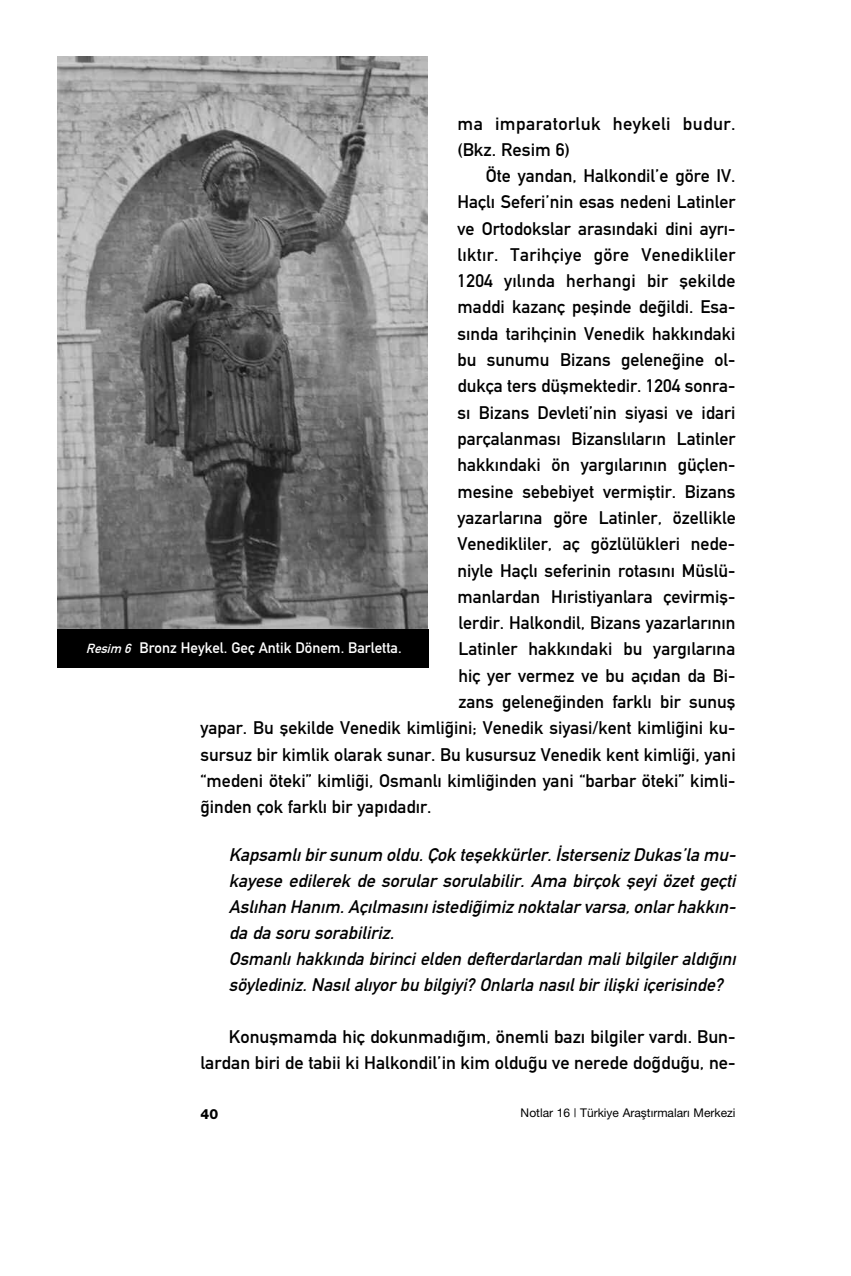
<style>
.page{position:relative;width:851px;height:1276px;background:#fff}
.page>*{position:absolute;margin:0;border:0;box-sizing:border-box;transform-origin:0 0}
.t1{font:18px/26px "DINBEK Mitt Alternate";color:#000;text-align:right}
.t2{font:italic 18px/26px "DINBEK Mitt Alternate";color:#000}
.t3{font:18px/26px "DINBEK Mitt Alternate";letter-spacing:.02em;color:#000}
.t4{font:15px "DINBEK Mitt Alternate";color:#fff}
.t5{font:800 14px "Helvetica Neu";color:#000}
.t6{font:12px "Helvetica Neu Roman";color:#000}
.s1{font-style:italic;font-size:13px}
</style>
<div class="page">
<img style="left:57px;top:57px;width:370px;height:571px">
<div style="left:57px;top:629px;width:371px;height:39px;background:#000"></div>
<p class="t3" style="left:457px;top:112px;width:279px">ma imparatorluk heykeli budur. (Bkz. Resim 6)</p>
<p class="t1" style="left:486px;top:164px;width:251px">Öte yandan, Halkondil’e göre IV.</p>
<p class="t1" style="left:457px;top:191px;width:279px">Haçl› Seferi’nin esas nedeni Latinler</p>
<p class="t1" style="left:457px;top:217px;width:279px">ve Ortodokslar aras›ndaki dini ayr›-</p>
<p class="t3" style="left:457px;top:243px;width:279px">l›kt›r. Tarihçiye göre Venedikliler</p>
<p class="t1" style="left:457px;top:270px;width:279px">1204 y›l›nda herhangi bir flekilde</p>
<p class="t1" style="left:457px;top:296px;width:279px">maddi kazanç peflinde de¤ildi. Esa-</p>
<p class="t1" style="left:457px;top:322px;width:279px">s›nda tarihçinin Venedik hakk›ndaki</p>
<p class="t1" style="left:457px;top:348px;width:279px">bu sunumu Bizans gelene¤ine ol-</p>
<p class="t1" style="left:457px;top:375px;width:279px">dukça ters düflmektedir. 1204 sonra-</p>
<p class="t1" style="left:457px;top:401px;width:279px">s› Bizans Devleti’nin siyasi ve idari</p>
<p class="t1" style="left:457px;top:427px;width:279px">parçalanmas› Bizansl›lar›n Latinler</p>
<p class="t1" style="left:457px;top:454px;width:279px">hakk›ndaki ön yarg›lar›n›n güçlen-</p>
<p class="t1" style="left:457px;top:480px;width:279px">mesine sebebiyet vermifltir. Bizans</p>
<p class="t1" style="left:457px;top:506px;width:280px">yazarlar›na göre Latinler, özellikle</p>
<p class="t1" style="left:457px;top:533px;width:279px">Venedikliler, aç gözlülükleri nede-</p>
<p class="t1" style="left:457px;top:559px;width:279px">niyle Haçl› seferinin rotas›n› Müslü-</p>
<p class="t1" style="left:457px;top:585px;width:279px">manlardan H›ristiyanlara çevirmifl-</p>
<p class="t1" style="left:458px;top:611px;width:279px">lerdir. Halkondil, Bizans yazarlar›n›n</p>
<p class="t1" style="left:458px;top:638px;width:278px">Latinler hakk›ndaki bu yarg›lar›na</p>
<p class="t1" style="left:458px;top:664px;width:278px">hiç yer vermez ve bu aç›dan da Bi-</p>
<p class="t1" style="left:458px;top:690px;width:279px">zans gelene¤inden farkl› bir sunufl</p>
<p class="t1" style="left:200px;top:717px;width:536px">yapar. Bu flekilde Venedik kimli¤ini; Venedik siyasi/kent kimli¤ini ku-</p>
<p class="t1" style="left:200px;top:743px;width:536px">sursuz bir kimlik olarak sunar. Bu kusursuz Venedik kent kimli¤i, yani</p>
<p class="t1" style="left:200px;top:769px;width:536px">“medeni öteki” kimli¤i, Osmanl› kimli¤inden yani “barbar öteki” kimli-</p>
<p class="t1" style="left:200px;top:796px;width:232px">¤inden çok farkl› bir yap›dad›r.</p>
<p class="t2" style="left:229px;top:844px;width:511px">Kapsaml›bir sunum oldu.Çok teflekkürler.‹sterseniz Dukas’la mu&shy;kayese edilerek de sorular sorulabilir. Ama birçok fleyi özet geçti Asl›han Han›m.Aç›lmas›n›istedi¤imiz noktalar varsa,onlar hakk›n&shy;da da soru sorabiliriz.<br>Osmanl› hakk›nda birinci elden defterdarlardan mali bilgiler ald›¤›n› söylediniz. Nas›l al›yor bu bilgiyi? Onlarla nas›l bir iliflki içerisinde?</p>
<p class="t1" style="left:200px;top:1026px;width:536px">Konuflmamda hiç dokunmad›¤›m, önemli baz› bilgiler vard›. Bun&shy;lardan biri de tabii ki Halkondil’in kim oldu¤u ve nerede do¤du¤u, ne-</p>
<p class="t5" style="left:200px;top:1106px;width:19px">40</p>
<p class="t6" style="left:520px;top:1106px;width:216px">Notlar 16 | Türkiye Araflt›rmalar› Merkezi</p>
<p class="t4" style="left:87px;top:642px;width:316px"><span class="s1">Resim 6</span> Bronz Heykel. Geç Antik Dönem. Barletta.</p>
</div>
